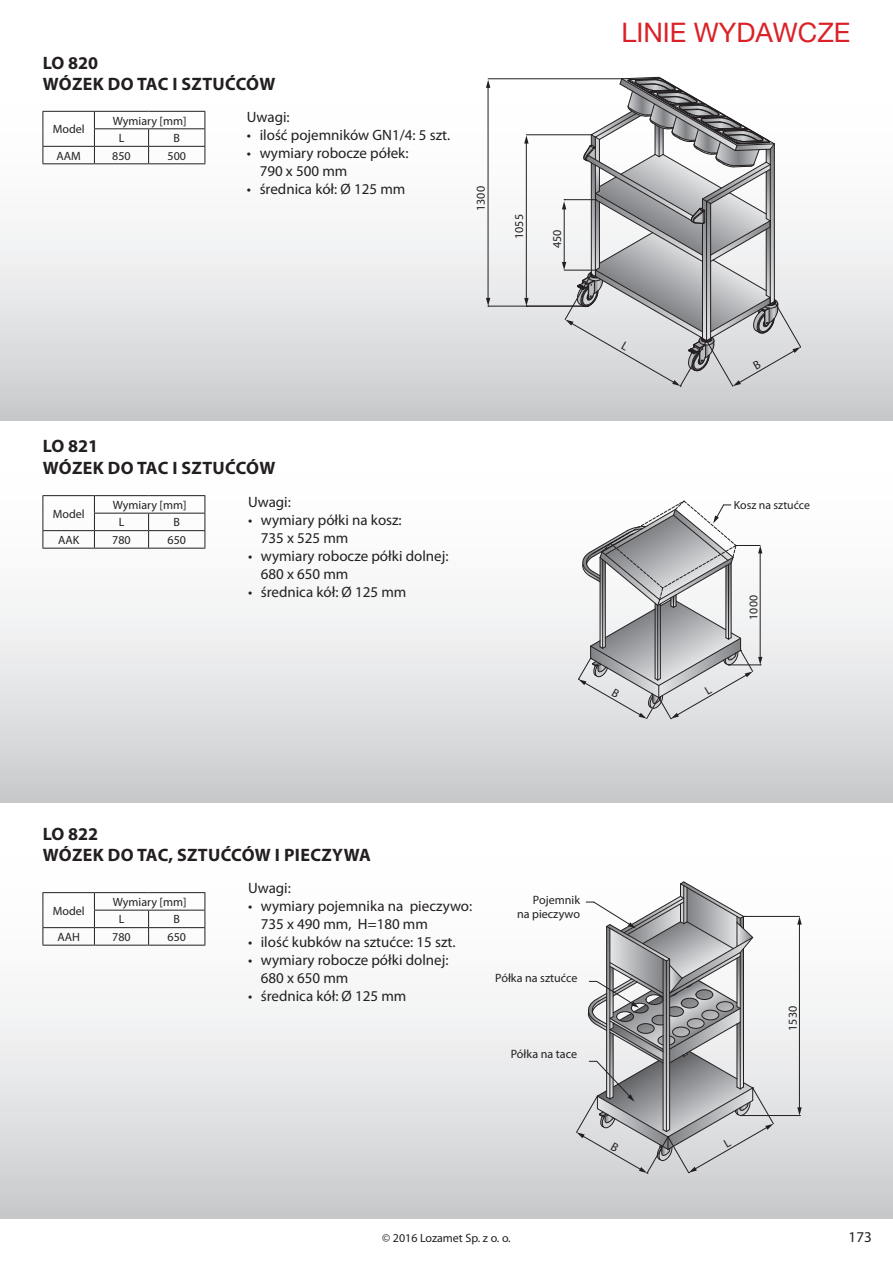
<style>
.page{position:relative;width:893px;height:1263px;background:#fff}
.page>*{position:absolute;margin:0;border:0;box-sizing:border-box;transform-origin:0 0}
.t1{font:27px "Helvetica Neue LT Pro";color:#da2128}
.t2{font:700 18px/21.6px "Myriad Pro";letter-spacing:.01em;color:#231f20}
.t3{font:15px/18px "Myriad Pro";color:#231f20}
.t4{font:12.15px/14.5px "Myriad Pro";color:#231f20;text-align:right}
.t5{font:12px/17.5px "Myriad Pro";color:#231f20}
.t6{font:11.85px "Myriad Pro";color:#231f20}
</style>
<div class="page">
<div style="left:0;top:55px;width:893px;height:366px;background:linear-gradient(to bottom,#fff,#d1d2d5)"></div>
<div style="left:0;top:421px;width:893px;height:383px;background:linear-gradient(to bottom,#fff,#d1d2d5)"></div>
<div style="left:0;top:804px;width:893px;height:414px;background:linear-gradient(to bottom,#fff,#d1d2d5)"></div>
<hr style="left:43px;top:111px;width:51px;height:1px;background:#231f20">
<hr style="left:94px;top:111px;width:55px;height:1px;background:#231f20">
<hr style="left:149px;top:111px;width:56px;height:1px;background:#231f20">
<hr style="left:94px;top:128px;width:55px;height:1px;background:#231f20">
<hr style="left:149px;top:128px;width:56px;height:1px;background:#231f20">
<hr style="left:43px;top:146px;width:51px;height:1px;background:#231f20">
<hr style="left:94px;top:146px;width:55px;height:1px;background:#231f20">
<svg style="left:94px;top:112px;width:1px;height:51px"></svg>
<hr style="left:149px;top:146px;width:56px;height:1px;background:#231f20">
<svg style="left:148px;top:129px;width:1px;height:34px"></svg>
<svg style="left:205px;top:112px;width:1px;height:51px"></svg>
<hr style="left:43px;top:163px;width:51px;height:1px;background:#231f20">
<hr style="left:94px;top:163px;width:55px;height:1px;background:#231f20">
<hr style="left:149px;top:163px;width:56px;height:1px;background:#231f20">
<svg style="left:43px;top:112px;width:1px;height:51px"></svg>
<hr style="left:43px;top:495px;width:51px;height:1px;background:#231f20">
<hr style="left:94px;top:495px;width:55px;height:1px;background:#231f20">
<hr style="left:149px;top:495px;width:56px;height:1px;background:#231f20">
<hr style="left:94px;top:513px;width:55px;height:1px;background:#231f20">
<hr style="left:149px;top:513px;width:56px;height:1px;background:#231f20">
<hr style="left:43px;top:530px;width:51px;height:1px;background:#231f20">
<hr style="left:94px;top:530px;width:55px;height:1px;background:#231f20">
<svg style="left:94px;top:496px;width:1px;height:52px"></svg>
<hr style="left:149px;top:530px;width:56px;height:1px;background:#231f20">
<svg style="left:148px;top:513px;width:1px;height:35px"></svg>
<svg style="left:205px;top:496px;width:1px;height:52px"></svg>
<hr style="left:43px;top:548px;width:51px;height:1px;background:#231f20">
<hr style="left:94px;top:548px;width:55px;height:1px;background:#231f20">
<hr style="left:149px;top:548px;width:56px;height:1px;background:#231f20">
<svg style="left:43px;top:496px;width:1px;height:52px"></svg>
<hr style="left:43px;top:892px;width:51px;height:1px;background:#231f20">
<hr style="left:94px;top:892px;width:55px;height:1px;background:#231f20">
<hr style="left:149px;top:892px;width:56px;height:1px;background:#231f20">
<hr style="left:94px;top:910px;width:55px;height:1px;background:#231f20">
<hr style="left:149px;top:910px;width:56px;height:1px;background:#231f20">
<hr style="left:43px;top:927px;width:51px;height:1px;background:#231f20">
<hr style="left:94px;top:927px;width:55px;height:1px;background:#231f20">
<svg style="left:94px;top:893px;width:1px;height:52px"></svg>
<hr style="left:149px;top:927px;width:56px;height:1px;background:#231f20">
<svg style="left:148px;top:910px;width:1px;height:35px"></svg>
<svg style="left:205px;top:893px;width:1px;height:52px"></svg>
<hr style="left:43px;top:945px;width:51px;height:1px;background:#231f20">
<hr style="left:94px;top:945px;width:55px;height:1px;background:#231f20">
<hr style="left:149px;top:945px;width:56px;height:1px;background:#231f20">
<svg style="left:43px;top:893px;width:1px;height:52px"></svg>
<hr style="left:488px;top:79px;width:134px;height:1px;background:#231f20">
<hr style="left:488px;top:306px;width:100px;height:1px;background:#231f20">
<hr style="left:488px;top:86px;width:1px;height:213px;background:#231f20">
<svg style="left:486px;top:80px;width:4px;height:8px"></svg>
<svg style="left:486px;top:298px;width:4px;height:9px"></svg>
<hr style="left:526px;top:135px;width:65px;height:1px;background:#231f20">
<hr style="left:526px;top:142px;width:1px;height:157px;background:#231f20">
<svg style="left:524px;top:135px;width:5px;height:9px"></svg>
<svg style="left:524px;top:298px;width:5px;height:9px"></svg>
<hr style="left:743px;top:916px;width:56px;height:1px;background:#231f20">
<hr style="left:741px;top:1115px;width:58px;height:1px;background:#231f20">
<hr style="left:799px;top:923px;width:1px;height:186px;background:#231f20">
<svg style="left:797px;top:916px;width:5px;height:8px"></svg>
<svg style="left:797px;top:1107px;width:5px;height:9px"></svg>
<svg style="left:578px;top:500px;width:184px;height:219px"></svg>
<svg style="left:562px;top:77px;width:240px;height:310px"></svg>
<svg style="left:576px;top:881px;width:198px;height:293px"></svg>
<p class="t2" style="left:43px;top:52px;width:106px">LO 820<br>WÓZE K DO TAC</p>
<p class="t2" style="left:172px;top:74px;width:104px">ISZTUĆCÓW</p>
<p class="t5" style="left:53px;top:120px;width:33px">Model</p>
<p class="t5" style="left:119px;top:112px;width:69px;text-indent:-6px">Wymiary [mm]<br>L</p>
<p class="t5" style="left:173px;top:129px;width:8px">B</p>
<p class="t5" style="left:57px;top:147px;width:26px">AAM</p>
<p class="t5" style="left:112px;top:147px;width:20px">850</p>
<p class="t5" style="left:168px;top:147px;width:20px">500</p>
<p class="t3" style="left:247px;top:108px;width:44px">Uwagi:</p>
<p class="t3" style="left:247px;top:126px;width:205px">• ilość pojemników GN1/4: 5 szt.</p>
<p class="t3" style="left:260px;top:144px;width:150px;text-indent:-13px">• wymiary robocze półek:<br>790 x 500 mm</p>
<p class="t3" style="left:247px;top:180px;width:160px">• średnica kół: Ø 125 mm</p>
<p class="t5" style="left:472px;top:211px;width:26px;rotate:-90deg">1300</p>
<p class="t5" style="left:510px;top:239px;width:26px;rotate:-90deg">1055</p>
<p class="t5" style="left:548px;top:248px;width:20px;rotate:-90deg">450</p>
<h1 class="t1" style="left:621px;top:17px;width:230px">LINIE WYDAWCZE</h1>
<p class="t2" style="left:43px;top:436px;width:234px">LO 821<br>WÓZE K DO TAC I SZTUĆCÓW</p>
<p class="t5" style="left:53px;top:505px;width:33px">Model</p>
<p class="t5" style="left:119px;top:496px;width:69px;text-indent:-6px">Wymiary [mm]<br>L</p>
<p class="t5" style="left:173px;top:513px;width:8px">B</p>
<p class="t5" style="left:58px;top:531px;width:23px">AAK</p>
<p class="t5" style="left:112px;top:531px;width:20px">780</p>
<p class="t5" style="left:168px;top:531px;width:20px">650</p>
<p class="t3" style="left:248px;top:492px;width:44px">Uwagi:</p>
<p class="t6" style="left:734px;top:498px;width:78px">Kosz na sztućce</p>
<p class="t3" style="left:261px;top:510px;width:142px;text-indent:-13px">• wymiary półki na kosz:<br>735 x 525 mm</p>
<p class="t3" style="left:261px;top:546px;width:189px;text-indent:-13px">• wymiary robocze półki dolnej:<br>680 x 650 mm</p>
<p class="t3" style="left:248px;top:582px;width:160px">• średnica kół: Ø 125 mm</p>
<p class="t6" style="left:746px;top:619px;width:26px;rotate:-90deg">1000</p>
<p class="t2" style="left:43px;top:823px;width:330px">LO 822<br>WÓZE K DO TAC, SZTUĆCÓW I PIECZYWA</p>
<p class="t5" style="left:53px;top:902px;width:33px">Model</p>
<p class="t5" style="left:119px;top:893px;width:69px;text-indent:-6px">Wymiary [mm]<br>L</p>
<p class="t5" style="left:173px;top:910px;width:8px">B</p>
<p class="t5" style="left:57px;top:928px;width:24px">AAH</p>
<p class="t5" style="left:112px;top:928px;width:20px">780</p>
<p class="t5" style="left:168px;top:928px;width:20px">650</p>
<p class="t3" style="left:248px;top:878px;width:44px">Uwagi:</p>
<p class="t3" style="left:261px;top:896px;width:213px;text-indent:-13px">• wymiary pojemnika na pieczywo:<br>735 x 490 mm, H=180 mm</p>
<p class="t3" style="left:248px;top:932px;width:209px">• ilość kubków na sztućce: 15 szt.</p>
<p class="t3" style="left:261px;top:950px;width:189px;text-indent:-13px">• wymiary robocze półki dolnej:<br>680 x 650 mm</p>
<p class="t3" style="left:248px;top:986px;width:160px">• średnica kół: Ø 125 mm</p>
<p class="t4" style="left:517px;top:892px;width:64px">Pojemnik<br>na pieczywo</p>
<p class="t4" style="left:495px;top:970px;width:84px">Półka na sztućce</p>
<p class="t4" style="left:511px;top:1047px;width:68px">Półka na tace</p>
<p class="t4" style="left:785px;top:1031px;width:26px;rotate:-90deg">1530</p>
<p class="t5" style="left:382px;top:1229px;width:130px">© 2016 Lozamet Sp. z o. o.</p>
<p class="t3" style="left:849px;top:1227px;width:25px">173</p>
</div>
